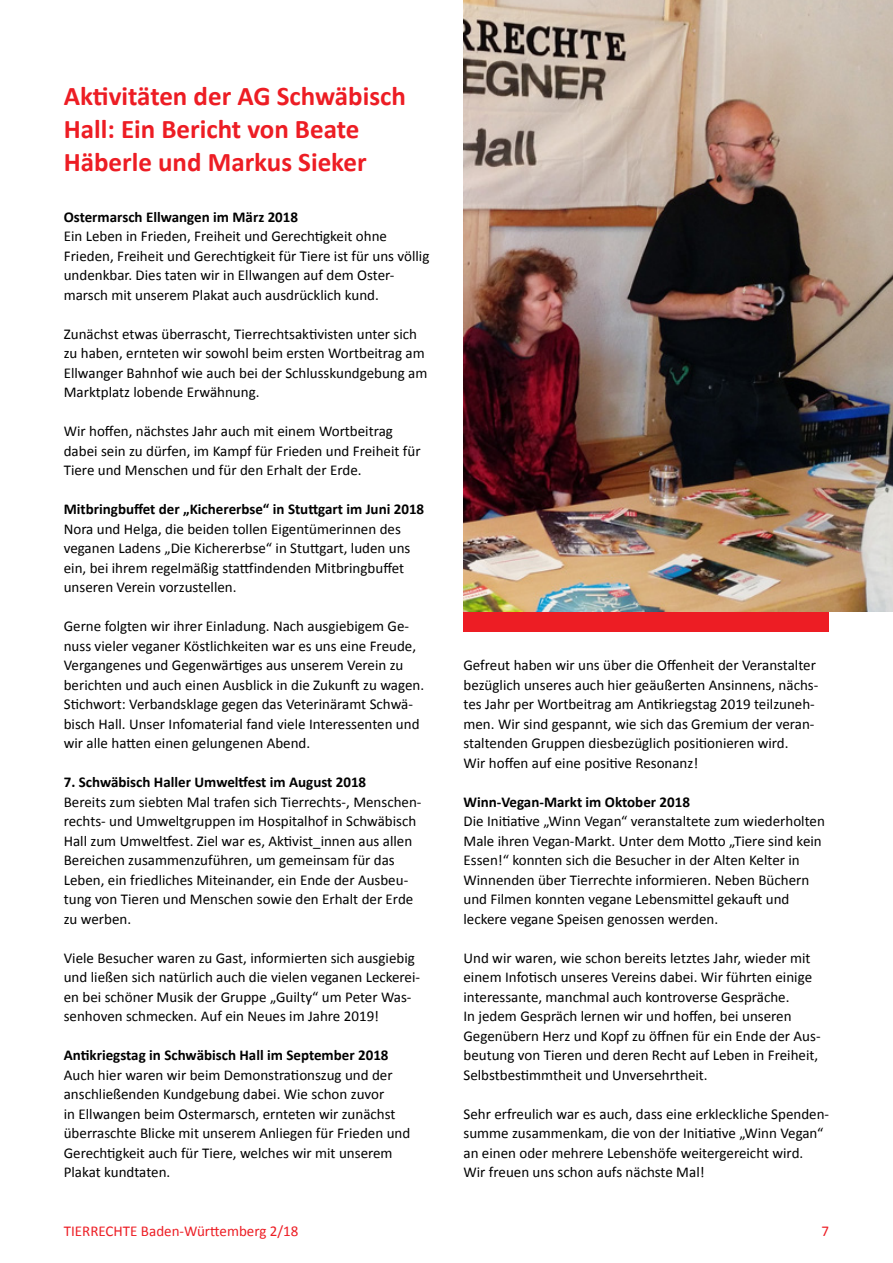
<style>
.page{position:relative;width:893px;height:1263px;background:#fff}
.page>*{position:absolute;margin:0;border:0;box-sizing:border-box;transform-origin:0 0}
.t1{font:700 27px/33px "Calibri";color:#ed1d24}
.t2{font:15px/19.5px "Calibri";color:#000}
.t3{font:700 15px "Calibri";color:#000}
.t4{font:15px "Calibri";color:#ed1d24}
</style>
<div class="page">
<img style="left:463px;top:0;width:430px;height:612px">
<div style="left:463px;top:612px;width:366px;height:19px;background:#ed1d24"></div>
<h1 class="t1" style="left:64px;top:80px;width:344px">Aktivitäten der AG Schwäbisch<br>Hall: Ein Bericht von Beate<br>Häberle und Markus Sieker</h1>
<p class="t3" style="left:64px;top:207px;width:236px">Ostermarsch Ellwangen im März 2018</p>
<p class="t2" style="left:64px;top:226px;width:367px">Ein Leben in Frieden, Freiheit und Gerechtigkeit ohne Frieden, Freiheit und Gerechtigkeit für Tiere ist für uns völlig undenkbar. Dies taten wir in Ellwangen auf dem Oster&shy;marsch mit unserem Plakat auch ausdrücklich kund.</p>
<p class="t2" style="left:64px;top:324px;width:365px">Zunächst etwas überrascht, Tierrechtsaktivisten unter sich zu haben, ernteten wir sowohl beim ersten Wortbeitrag am Ellwanger Bahnhof wie auch bei der Schlusskundgebung am Marktplatz lobende Erwähnung.</p>
<p class="t2" style="left:64px;top:421px;width:358px">Wir hoffen, nächstes Jahr auch mit einem Wortbeitrag dabei sein zu dürfen, im Kampf für Frieden und Freiheit für<br>Tiere und Menschen und für den Erhalt der Erde.</p>
<p class="t3" style="left:64px;top:499px;width:362px">Mitbringbuffet der „Kichererbse“ in Stuttgart im Juni 2018</p>
<p class="t2" style="left:64px;top:519px;width:348px">Nora und Helga, die beiden tollen Eigentümerinnen des veganen Ladens „Die Kichererbse“ in Stuttgart, luden uns ein, bei ihrem regelmäßig stattfindenden Mitbringbuffet unseren Verein vorzustellen.</p>
<p class="t2" style="left:64px;top:616px;width:362px">Gerne folgten wir ihrer Einladung. Nach ausgiebigem Ge&shy;nuss vieler veganer Köstlichkeiten war es uns eine Freude, Vergangenes und Gegenwärtiges aus unserem Verein zu berichten und auch einen Ausblick in die Zukunft zu wagen.<br>Stichwort: Verbandsklage gegen das Veterinäramt Schwä&shy;bisch Hall. Unser Infomaterial fand viele Interessenten und wir alle hatten einen gelungenen Abend.</p>
<p class="t3" style="left:64px;top:772px;width:304px">7. Schwäbisch Haller Umweltfest im August 2018</p>
<p class="t2" style="left:64px;top:792px;width:359px">Bereits zum siebten Mal trafen sich Tierrechts-, Menschen&shy;rechts- und Umweltgruppen im Hospitalhof in Schwäbisch Hall zum Umweltfest. Ziel war es, Aktivist_innen aus allen Bereichen zusammenzuführen, um gemeinsam für das Leben, ein friedliches Miteinander, ein Ende der Ausbeu&shy;tung von Tieren und Menschen sowie den Erhalt der Erde zu werben.</p>
<p class="t2" style="left:64px;top:948px;width:358px">Viele Besucher waren zu Gast, informierten sich ausgiebig und ließen sich natürlich auch die vielen veganen Leckerei&shy;en bei schöner Musik der Gruppe „Guilty“ um Peter Was&shy;senhoven schmecken. Auf ein Neues im Jahre 2019!</p>
<p class="t3" style="left:64px;top:1045px;width:326px">Antikriegstag in Schwäbisch Hall im September 2018</p>
<p class="t2" style="left:64px;top:1065px;width:348px">Auch hier waren wir beim Demonstrationszug und der anschließenden Kundgebung dabei. Wie schon zuvor<br>in Ellwangen beim Ostermarsch, ernteten wir zunächst überraschte Blicke mit unserem Anliegen für Frieden und Gerechtigkeit auch für Tiere, welches wir mit unserem Plakat kundtaten.</p>
<p class="t2" style="left:463px;top:655px;width:356px">Gefreut haben wir uns über die Offenheit der Veranstalter bezüglich unseres auch hier geäußerten Ansinnens, nächs&shy;tes Jahr per Wortbeitrag am Antikriegstag 2019 teilzuneh&shy;men. Wir sind gespannt, wie sich das Gremium der veran&shy;staltenden Gruppen diesbezüglich positionieren wird.<br>Wir hoffen auf eine positive Resonanz!</p>
<p class="t3" style="left:463px;top:792px;width:228px">Winn-Vegan-Markt im Oktober 2018</p>
<p class="t2" style="left:463px;top:811px;width:363px">Die Initiative „Winn Vegan“ veranstaltete zum wiederholten Male ihren Vegan-Markt. Unter dem Motto „Tiere sind kein Essen!“ konnten sich die Besucher in der Alten Kelter in Winnenden über Tierrechte informieren. Neben Büchern und Filmen konnten vegane Lebensmittel gekauft und leckere vegane Speisen genossen werden.</p>
<p class="t2" style="left:463px;top:948px;width:359px">Und wir waren, wie schon bereits letztes Jahr, wieder mit einem Infotisch unseres Vereins dabei. Wir führten einige interessante, manchmal auch kontroverse Gespräche.<br>In jedem Gespräch lernen wir und hoffen, bei unseren Gegenübern Herz und Kopf zu öffnen für ein Ende der Aus&shy;beutung von Tieren und deren Recht auf Leben in Freiheit, Selbstbestimmtheit und Unversehrtheit.</p>
<p class="t2" style="left:463px;top:1104px;width:367px">Sehr erfreulich war es auch, dass eine erkleckliche Spenden&shy;summe zusammenkam, die von der Initiative „Winn Vegan“ an einen oder mehrere Lebenshöfe weitergereicht wird.<br>Wir freuen uns schon aufs nächste Mal!</p>
<p class="t4" style="left:64px;top:1221px;width:236px">TIERRECHTE Baden-Württemberg 2/18</p>
<p class="t4" style="left:822px;top:1221px;width:9px">7</p>
</div>
